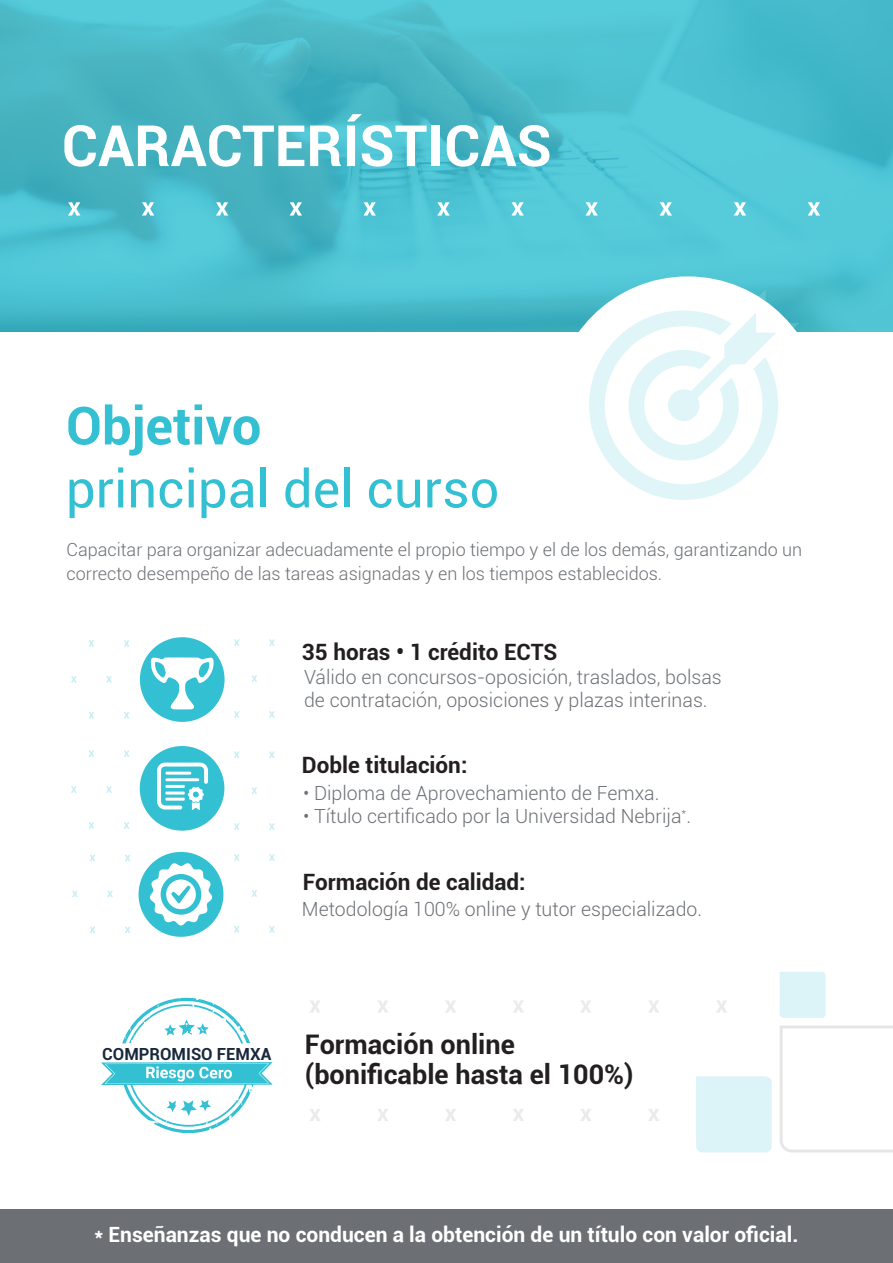
<style>
.page{position:relative;width:893px;height:1263px;background:#fff}
.page>*{position:absolute;margin:0;border:0;box-sizing:border-box;transform-origin:0 0}
.t1{font:700 57px "Roboto";color:#fff}
.t2{font:52.5px "Roboto";color:#32c0d2}
.t3{font:700 52.5px "Roboto";color:#32c0d2}
.t4{font:700 27px "Roboto";color:#231f20}
.t5{font:700 22.5px "Roboto";color:#231f20}
.t6{font:700 21px "Roboto";color:#fff}
.t7{font:300 19.5px/22.5px "Roboto";color:#6c7075}
.t8{font:300 18px/24px "Roboto";color:#6c7075}
.t9{font:700 16.65px "Roboto";color:#19283b}
</style>
<div class="page">
<svg style="left:0;top:0;width:893px;height:332px;background:#4bbecd"></svg>
<svg style="left:68px;top:202px;width:12px;height:14px"></svg>
<svg style="left:142px;top:202px;width:12px;height:14px"></svg>
<svg style="left:216px;top:202px;width:12px;height:14px"></svg>
<svg style="left:290px;top:202px;width:12px;height:14px"></svg>
<svg style="left:363px;top:202px;width:13px;height:14px"></svg>
<svg style="left:437px;top:202px;width:13px;height:14px"></svg>
<svg style="left:585px;top:202px;width:13px;height:14px"></svg>
<svg style="left:511px;top:202px;width:13px;height:14px"></svg>
<svg style="left:808px;top:202px;width:12px;height:14px"></svg>
<svg style="left:734px;top:202px;width:12px;height:14px"></svg>
<svg style="left:660px;top:202px;width:12px;height:14px"></svg>
<div style="left:553px;top:276px;width:269px;height:270px;background:#fff;border-radius:50%"></div>
<svg style="left:589px;top:290px;width:210px;height:210px"></svg>
<div style="left:668px;top:389px;width:31px;height:32px;background:#e0f5f8;border-radius:50%"></div>
<svg style="left:269px;top:711px;width:6px;height:7px"></svg>
<svg style="left:234px;top:711px;width:6px;height:7px"></svg>
<svg style="left:269px;top:639px;width:6px;height:7px"></svg>
<svg style="left:234px;top:639px;width:6px;height:7px"></svg>
<svg style="left:251px;top:675px;width:6px;height:7px"></svg>
<svg style="left:269px;top:823px;width:6px;height:7px"></svg>
<svg style="left:234px;top:823px;width:6px;height:7px"></svg>
<svg style="left:269px;top:751px;width:6px;height:7px"></svg>
<svg style="left:234px;top:751px;width:6px;height:7px"></svg>
<svg style="left:251px;top:787px;width:6px;height:7px"></svg>
<svg style="left:269px;top:926px;width:6px;height:6px"></svg>
<svg style="left:234px;top:926px;width:6px;height:6px"></svg>
<svg style="left:269px;top:854px;width:6px;height:7px"></svg>
<svg style="left:234px;top:854px;width:6px;height:7px"></svg>
<svg style="left:251px;top:890px;width:6px;height:7px"></svg>
<svg style="left:122px;top:998px;width:128px;height:46px"></svg>
<svg style="left:101px;top:1062px;width:172px;height:71px"></svg>
<div style="left:140px;top:637px;width:85px;height:85px;background:#32c0d2;border-radius:50%"></div>
<div style="left:140px;top:746px;width:84px;height:85px;background:#32c0d2;border-radius:50%"></div>
<svg style="left:157px;top:762px;width:51px;height:48px"></svg>
<div style="left:139px;top:852px;width:84px;height:85px;background:#32c0d2;border-radius:50%"></div>
<div style="left:0;top:1209px;width:893px;height:54px;background:#6c7075"></div>
<svg style="left:88px;top:640px;width:6px;height:7px"></svg>
<svg style="left:124px;top:640px;width:6px;height:7px"></svg>
<svg style="left:89px;top:712px;width:5px;height:6px"></svg>
<svg style="left:124px;top:712px;width:6px;height:6px"></svg>
<svg style="left:106px;top:676px;width:6px;height:6px"></svg>
<svg style="left:71px;top:676px;width:6px;height:6px"></svg>
<svg style="left:141px;top:657px;width:74px;height:52px"></svg>
<svg style="left:88px;top:750px;width:6px;height:7px"></svg>
<svg style="left:124px;top:750px;width:6px;height:7px"></svg>
<svg style="left:88px;top:822px;width:6px;height:7px"></svg>
<svg style="left:124px;top:822px;width:6px;height:7px"></svg>
<svg style="left:106px;top:786px;width:6px;height:7px"></svg>
<svg style="left:71px;top:786px;width:6px;height:7px"></svg>
<svg style="left:90px;top:855px;width:5px;height:6px"></svg>
<svg style="left:125px;top:855px;width:6px;height:6px"></svg>
<svg style="left:90px;top:927px;width:5px;height:6px"></svg>
<svg style="left:125px;top:927px;width:6px;height:6px"></svg>
<svg style="left:107px;top:891px;width:6px;height:6px"></svg>
<svg style="left:72px;top:891px;width:6px;height:6px"></svg>
<svg style="left:142px;top:863px;width:71px;height:70px"></svg>
<svg style="left:780px;top:1025px;width:113px;height:128px"></svg>
<div style="left:780px;top:972px;width:46px;height:46px;background:#dcf4f7"></div>
<div style="left:696px;top:1076px;width:76px;height:76px;background:#dcf4f7"></div>
<svg style="left:310px;top:1000px;width:10px;height:12px"></svg>
<svg style="left:378px;top:1000px;width:10px;height:12px"></svg>
<svg style="left:446px;top:1000px;width:10px;height:12px"></svg>
<svg style="left:513px;top:1000px;width:10px;height:12px"></svg>
<svg style="left:581px;top:1000px;width:10px;height:12px"></svg>
<svg style="left:649px;top:1000px;width:10px;height:12px"></svg>
<svg style="left:717px;top:1000px;width:10px;height:12px"></svg>
<svg style="left:310px;top:1109px;width:10px;height:12px"></svg>
<svg style="left:378px;top:1109px;width:10px;height:12px"></svg>
<svg style="left:445px;top:1109px;width:11px;height:12px"></svg>
<svg style="left:513px;top:1109px;width:11px;height:12px"></svg>
<svg style="left:580px;top:1109px;width:11px;height:12px"></svg>
<svg style="left:648px;top:1109px;width:11px;height:12px"></svg>
<h1 class="t1" style="left:62px;top:106px;width:492px">CARACTERÍSTICAS</h1>
<h2 class="t3" style="left:66px;top:389px;width:197px">Objetivo</h2>
<h2 class="t2" style="left:66px;top:452px;width:435px">principal del curso</h2>
<p class="t8" style="left:67px;top:537px;width:737px">Capacitar para organizar adecuadamente el propio tiempo y el de los demás, garantizando un correcto desempeño de las tareas asignadas y en los tiempos establecidos.</p>
<p class="t5" style="left:302px;top:637px;width:257px">35 horas • 1 crédito ECTS</p>
<p class="t7" style="left:304px;top:666px;width:419px">Válido en concursos-oposición, traslados, bolsas de contratación, oposiciones y plazas interinas.</p>
<p class="t5" style="left:302px;top:749px;width:167px">Doble titulación:</p>
<p class="t7" style="left:303px;top:781px;width:358px">• Diploma de Aprovechamiento de Femxa.</p>
<p class="t7" style="left:303px;top:804px;width:390px">• Título certificado por la Universidad Nebrija<sup>*</sup>.</p>
<p class="t5" style="left:303px;top:866px;width:224px">Formación de calidad:</p>
<p class="t7" style="left:302px;top:897px;width:402px">Metodología 100% online y tutor especializado.</p>
<p class="t9" style="left:102px;top:1042px;width:414px">COMPROMISO FEMXA <sup>Formación</sup> <sup>online</sup></p>
<h3 class="t4" style="left:305px;top:1056px;width:330px">(bonificable hasta el 100%)</h3>
<p class="t6" style="left:94px;top:1220px;width:705px">* Enseñanzas que no conducen a la obtención de un título con valor oficial.</p>
</div>
